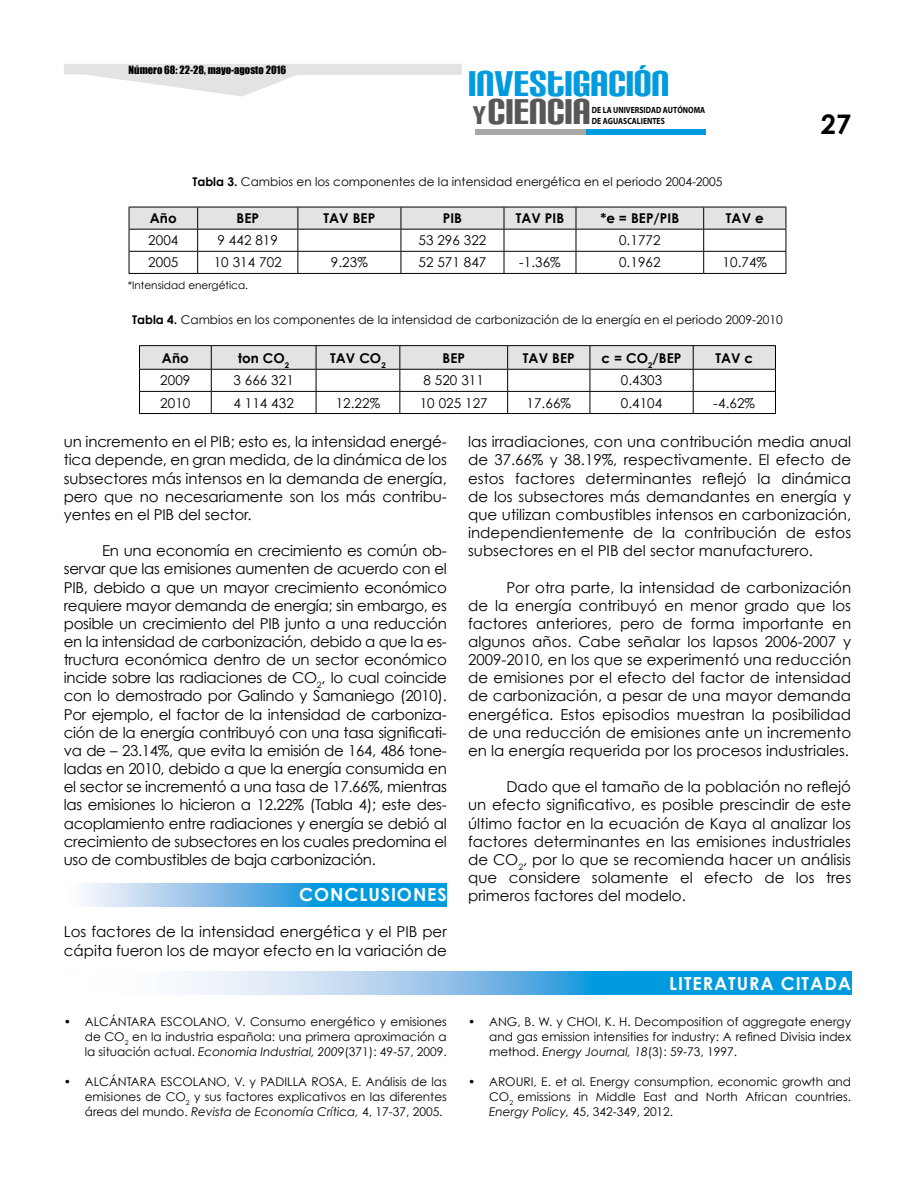
<style>
.page{position:relative;width:915px;height:1191px;background:#fff}
.page>*{position:absolute;margin:0;border:0;box-sizing:border-box;transform-origin:0 0}
.t1{font:43.05px "Carbon Block";color:#009bde}
.t2{font:43.05px "Carbon Block";color:#575756}
.t3{font:700 27px "Century Gothic";color:#000}
.t4{font:700 18px "Century Gothic";letter-spacing:.05em;color:#fff}
.t5{font:15px/18.1px "Century Gothic";color:#000;text-align:justify}
.t6{font:13.5px "Century Gothic";letter-spacing:.005em;color:#000}
.t7{font:700 13.5px "Century Gothic";letter-spacing:.005em;color:#000}
.t8{font:12px/15px "Century Gothic";color:#000;text-align:justify}
.t9{font:10.5px "Impact";color:#000}
.t10{font:10.5px "Century Gothic";color:#000}
.t11{font:700 9px/10.5px "Myriad Pro";color:#000;scale:.85 1}
.s1{font-size:30.75px}
.s2{font-weight:700}
.s3{font-style:italic}
</style>
<div class="page">
<svg style="left:64px;top:64px;width:397px;height:33px"></svg>
<div style="left:475px;top:129px;width:213px;height:6px;background:#a8a8a7"></div>
<div style="left:586px;top:129px;width:119px;height:6px;background:#009bde"></div>
<svg style="left:82px;top:883px;width:364px;height:23px;background:#5db5e5"></svg>
<svg style="left:129px;top:207px;width:657px;height:66px"></svg>
<hr style="left:129px;top:273px;width:68px;height:1px;background:#000">
<hr style="left:197px;top:273px;width:101px;height:1px;background:#000">
<hr style="left:298px;top:273px;width:103px;height:1px;background:#000">
<hr style="left:401px;top:273px;width:103px;height:1px;background:#000">
<hr style="left:504px;top:273px;width:71px;height:1px;background:#000">
<hr style="left:575px;top:273px;width:128px;height:1px;background:#000">
<hr style="left:703px;top:273px;width:83px;height:1px;background:#000">
<svg style="left:139px;top:345px;width:636px;height:68px"></svg>
<hr style="left:139px;top:413px;width:72px;height:1px;background:#000">
<hr style="left:211px;top:413px;width:105px;height:1px;background:#000">
<hr style="left:316px;top:413px;width:83px;height:1px;background:#000">
<hr style="left:399px;top:413px;width:108px;height:1px;background:#000">
<hr style="left:507px;top:413px;width:82px;height:1px;background:#000">
<hr style="left:589px;top:413px;width:104px;height:1px;background:#000">
<hr style="left:693px;top:413px;width:82px;height:1px;background:#000">
<svg style="left:182px;top:972px;width:668px;height:22px;background:#64b9e7"></svg>
<p class="t9" style="left:128px;top:64px;width:159px">Número 68: 22-28, mayo-agosto 2016</p>
<h1 class="t1" style="left:468px;top:62px;width:203px">INVESTIGACIÓN</h1>
<h1 class="t2" style="left:472px;top:91px;width:120px"><span class="s1">Y</span> CIENCIA</h1>
<p class="t11" style="left:591px;top:105px;width:135px">DE LA UNIVERSIDAD AUTÓNOMA<br>DE AGUASCALIENTES</p>
<p class="t8" style="left:192px;top:174px;width:531px"><span class="s2">Tabla 3.</span> Cambios en los componentes de la intensidad energética en el periodo 2004-2005</p>
<p class="t7" style="left:150px;top:210px;width:28px">Año</p>
<p class="t7" style="left:236px;top:210px;width:24px">BEP</p>
<p class="t7" style="left:323px;top:210px;width:53px">TAV BEP</p>
<p class="t7" style="left:442px;top:210px;width:21px">PIB</p>
<p class="t7" style="left:515px;top:210px;width:50px">TAV PIB</p>
<p class="t7" style="left:600px;top:210px;width:80px">*e = BEP/PIB</p>
<p class="t7" style="left:725px;top:210px;width:39px">TAV e</p>
<p class="t6" style="left:148px;top:232px;width:32px">2004</p>
<p class="t6" style="left:217px;top:232px;width:62px">9 442 819</p>
<p class="t6" style="left:418px;top:232px;width:69px">53 296 322</p>
<p class="t6" style="left:619px;top:232px;width:43px">0.1772</p>
<p class="t6" style="left:148px;top:254px;width:32px">2005</p>
<p class="t6" style="left:214px;top:254px;width:69px">10 314 702</p>
<p class="t6" style="left:331px;top:254px;width:38px">9.23%</p>
<p class="t6" style="left:418px;top:254px;width:69px">52 571 847</p>
<p class="t6" style="left:519px;top:254px;width:43px">-1.36%</p>
<p class="t6" style="left:619px;top:254px;width:43px">0.1962</p>
<p class="t6" style="left:722px;top:254px;width:46px">10.74%</p>
<p class="t10" style="left:128px;top:278px;width:122px">*Intensidad energética.</p>
<p class="t8" style="left:132px;top:312px;width:652px"><span class="s2">Tabla 4.</span> Cambios en los componentes de la intensidad de carbonización de la energía en el periodo 2009-2010</p>
<p class="t7" style="left:162px;top:350px;width:28px">Año</p>
<p class="t7" style="left:238px;top:350px;width:53px">ton CO<sub>2</sub></p>
<p class="t7" style="left:330px;top:350px;width:57px">TAV CO<sub>2</sub></p>
<p class="t7" style="left:442px;top:350px;width:24px">BEP</p>
<p class="t7" style="left:522px;top:350px;width:53px">TAV BEP</p>
<p class="t7" style="left:601px;top:350px;width:81px">c = CO<sub>2</sub>/BEP</p>
<p class="t7" style="left:715px;top:350px;width:39px">TAV c</p>
<p class="t6" style="left:160px;top:372px;width:32px">2009</p>
<p class="t6" style="left:233px;top:372px;width:62px">3 666 321</p>
<p class="t6" style="left:423px;top:372px;width:62px">8 520 311</p>
<p class="t6" style="left:620px;top:372px;width:43px">0.4303</p>
<p class="t6" style="left:160px;top:394px;width:32px">2010</p>
<p class="t6" style="left:233px;top:394px;width:62px">4 114 432</p>
<p class="t6" style="left:335px;top:394px;width:46px">12.22%</p>
<p class="t6" style="left:419px;top:394px;width:69px">10 025 127</p>
<p class="t6" style="left:526px;top:394px;width:46px">17.66%</p>
<p class="t6" style="left:620px;top:394px;width:43px">0.4104</p>
<p class="t6" style="left:713px;top:394px;width:43px">-4.62%</p>
<h2 class="t3" style="left:820px;top:107px;width:32px">27</h2>
<p class="t5" style="left:64px;top:432px;width:384px">un incremento en el PIB; esto es, la intensidad energé&shy;tica depende, en gran medida, de la dinámica de los subsectores más intensos en la demanda de energía, pero que no necesariamente son los más contribu&shy;yentes en el PIB del sector.</p>
<p class="t5" style="left:64px;top:541px;width:384px;text-indent:38px">En una economía en crecimiento es común ob&shy;servar que las emisiones aumenten de acuerdo con el PIB, debido a que un mayor crecimiento económico requiere mayor demanda de energía; sin embargo, es posible un crecimiento del PIB junto a una reducción en la intensidad de carbonización, debido a que la es&shy;tructura económica dentro de un sector económico incide sobre las radiaciones de CO<sub>2</sub>, lo cual coincide con lo demostrado por Galindo y Samaniego (2010).<br>Por ejemplo, el factor de la intensidad de carboniza&shy;ción de la energía contribuyó con una tasa significati&shy;va de – 23.14%, que evita la emisión de 164, 486 tone&shy;ladas en 2010, debido a que la energía consumida en el sector se incrementó a una tasa de 17.66%, mientras las emisiones lo hicieron a 12.22% (Tabla 4); este des&shy;acoplamiento entre radiaciones y energía se debió al crecimiento de subsectores en los cuales predomina el uso de combustibles de baja carbonización.</p>
<p class="t4" style="left:299px;top:883px;width:148px">CONCLUSIONES</p>
<p class="t5" style="left:64px;top:922px;width:384px">Los factores de la intensidad energética y el PIB per cápita fueron los de mayor efecto en la variación de</p>
<p class="t8" style="left:85px;top:1013px;width:363px;text-indent:-21px">• ALCÁNTARA ESCOLANO, V. Consumo energético y emisiones de CO<sub>2</sub> en la industria española: una primera aproximación a la situación actual. <span class="s3">Economia Industrial, 2009</span>(371): 49-57, 2009.</p>
<p class="t8" style="left:85px;top:1073px;width:363px;text-indent:-21px">• ALCÁNTARA ESCOLANO, V. y PADILLA ROSA, E. Análisis de las emisiones de CO<sub>2</sub> y sus factores explicativos en las diferentes áreas del mundo. <span class="s3">Revista de Economía Crítica,</span> 4, 17-37, 2005.</p>
<p class="t5" style="left:468px;top:432px;width:384px">las irradiaciones, con una contribución media anual de 37.66% y 38.19%, respectivamente. El efecto de estos factores determinantes reflejó la dinámica de los subsectores más demandantes en energía y que utilizan combustibles intensos en carbonización, independientemente de la contribución de estos subsectores en el PIB del sector manufacturero.</p>
<p class="t5" style="left:468px;top:578px;width:384px;text-indent:38px">Por otra parte, la intensidad de carbonización de la energía contribuyó en menor grado que los factores anteriores, pero de forma importante en algunos años. Cabe señalar los lapsos 2006-2007 y 2009-2010, en los que se experimentó una reducción de emisiones por el efecto del factor de intensidad de carbonización, a pesar de una mayor demanda energética. Estos episodios muestran la posibilidad de una reducción de emisiones ante un incremento en la energía requerida por los procesos industriales.</p>
<p class="t5" style="left:468px;top:777px;width:384px;text-indent:38px">Dado que el tamaño de la población no reflejó un efecto significativo, es posible prescindir de este último factor en la ecuación de Kaya al analizar los factores determinantes en las emisiones industriales de CO<sub>2</sub>, por lo que se recomienda hacer un análisis que considere solamente el efecto de los tres primeros factores del modelo.</p>
<p class="t4" style="left:669px;top:972px;width:183px">LITERATURA CITADA</p>
<p class="t8" style="left:489px;top:1013px;width:363px;text-indent:-21px">• ANG, B. W. y CHOI, K. H. Decomposition of aggregate energy and gas emission intensities for industry: A refined Divisia index method. <span class="s3">Energy Journal, 18</span>(3): 59-73, 1997.</p>
<p class="t8" style="left:489px;top:1073px;width:363px;text-indent:-21px">• AROURI, E. et al. Energy consumption, economic growth and CO<sub>2</sub> emissions in Middle East and North African countries.<br><span class="s3">Energy Policy,</span> 45, 342-349, 2012.</p>
</div>
